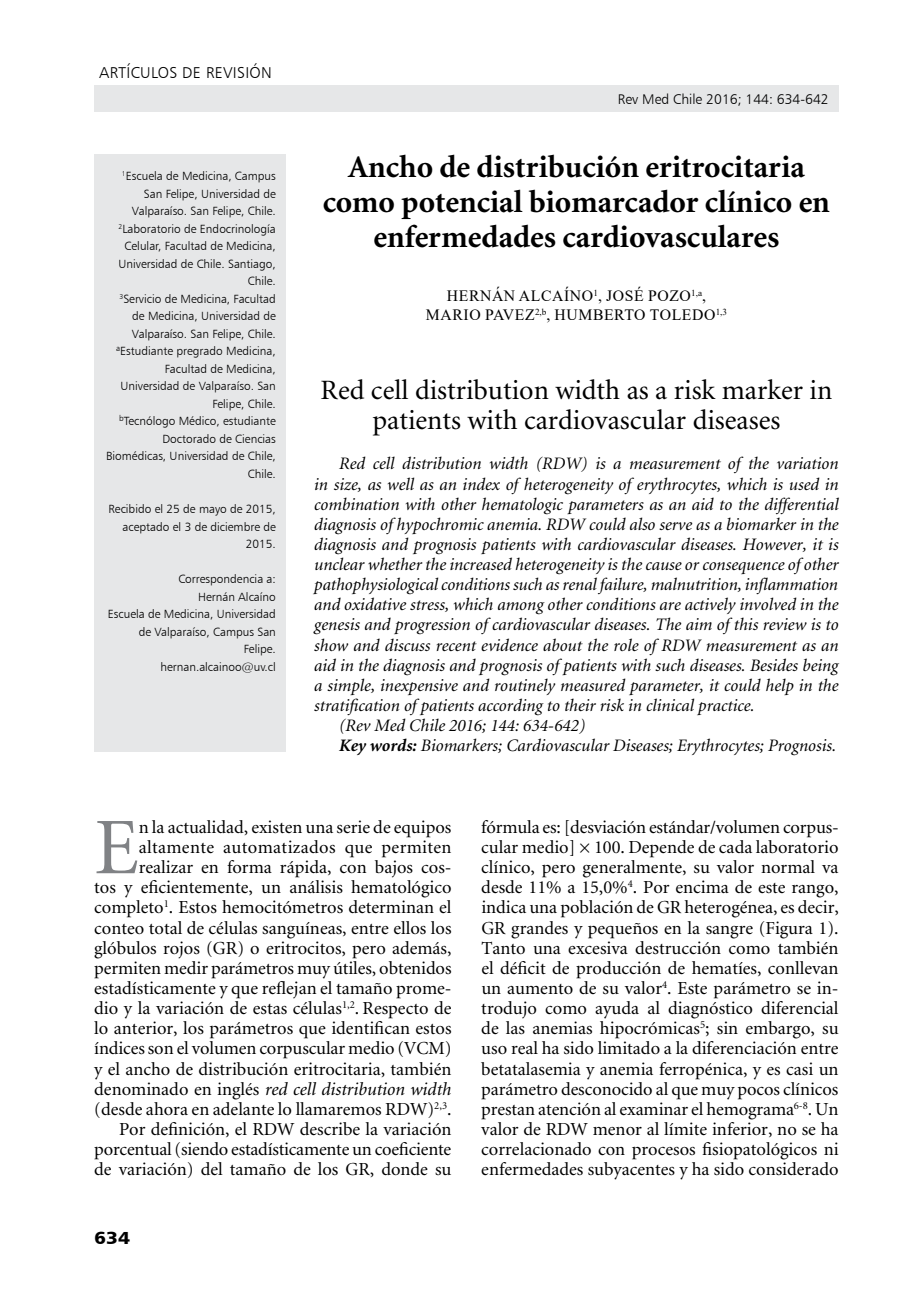
<style>
.page{position:relative;width:918px;height:1315px;background:#fff}
.page>*{position:absolute;margin:0;border:0;box-sizing:border-box;transform-origin:0 0}
.t1{font:80.33px "Minion";color:#808285}
.t2{font:700 31.5px/35px "Minion";color:#000;text-align:center}
.t3{font:28px/29.8px "Minion";color:#000;text-align:center}
.t4{font:18.38px/20.1px "Minion";color:#000;text-align:right}
.t5{font:italic 17.5px "Minion";color:#000}
.t6{font:17.5px "Humanist 777 BT Black B";color:#000;scale:1.1 1}
.t7{font:15.75px/18.9px "Times New Roman";letter-spacing:.035em;color:#000;text-align:center}
.t8{font:15.75px "Humanist 777 BT Light B";letter-spacing:.02em;color:#000}
.t9{font:14px "Humanist 777 BT Light B";color:#000}
.t10{font:11.9px/17.5px "Humanist 777 BT Light B";color:#000;text-align:right}
.s1{font-weight:700}
.s2{font-style:italic}
</style>
<div class="page">
<div style="left:94px;top:85px;width:744px;height:26px;background:#e6e7e8"></div>
<div style="left:94px;top:154px;width:192px;height:597px;background:#e6e7e8"></div>
<p class="t8" style="left:99px;top:63px;width:174px">artículos de revisión</p>
<p class="t10" style="left:106px;top:167px;width:171px"><sup>1</sup>Escuela de Medicina, Campus<br>San Felipe, U niversidad de<br>Valparaíso. San Felipe, Chile.<br><sup>2</sup>Laboratorio de E ndocrinología<br>Celular, Facultad de Medicina,<br>U niversidad de Chile. Santiago,<br>Chile.<br><sup>3</sup>Servicio de Medicina, Facultad de Medicina, U niversidad de<br>Valparaíso. San Felipe, Chile. <sup>a</sup>Estudiante pregrado Medicina,<br>Facultad de Medicina,<br>U niversidad de Valparaíso. San<br>Felipe, Chile.<br><sup>b</sup>Tecnólogo Médico, estudiante<br>Doctorado de Ciencias<br>Biomédicas, U niversidad de Chile,<br>Chile.</p>
<p class="t10" style="left:108px;top:500px;width:169px">Recibido el 25 de mayo de 2015, aceptado el 3 de diciembre de<br>2015.</p>
<p class="t10" style="left:108px;top:570px;width:170px">Correspondencia a:<br>Hernán Alcaíno<br>Escuela de Medicina, U niversidad de Valparaíso, Campus San<br>Felipe.<br>hernan.alcainoo@uv.cl</p>
<p class="t9" style="left:618px;top:90px;width:212px">Rev Med Chile 2016; 144: 634-642</p>
<h2 class="t2" style="left:323px;top:151px;width:509px">Ancho de distribución eritrocitaria como potencial biomarcador clínico en enfermedades cardiovasculares</h2>
<p class="t7" style="left:426px;top:286px;width:303px">HERNÁN ALCAÍNO<sup>1</sup>, JOSÉ POZO<sup>1,A</sup>,<br>MARIO PAVEZ<sup>2,B</sup>, HUMBERTO TOLEDO<sup>1,3</sup></p>
<h3 class="t3" style="left:320px;top:377px;width:513px">Red cell distribution width as a risk marker in patients with cardiovascular diseases</h3>
<p class="t5" style="left:339px;top:455px;width:501px">Red cell distribution width (RDW) is a measurement of the variation</p>
<p class="t5" style="left:314px;top:475px;width:526px">in size, as well as an index of heterogeneity of erythrocytes, which is used in</p>
<p class="t5" style="left:314px;top:495px;width:526px">combination with other hematologic parameters as an aid to the differential</p>
<p class="t5" style="left:314px;top:515px;width:526px">diagnosis of hypochromic anemia. RDW could also serve as a biomarker in the</p>
<p class="t5" style="left:314px;top:536px;width:526px">diagnosis and prognosis patients with cardiovascular diseases. However, it is</p>
<p class="t5" style="left:314px;top:556px;width:526px">unclear whether the increased heterogeneity is the cause or consequence of other</p>
<p class="t5" style="left:314px;top:576px;width:525px">pathophysiological conditions such as renal failure, malnutrition, inflammation</p>
<p class="t5" style="left:314px;top:596px;width:526px">and oxidative stress, which among other conditions are actively involved in the</p>
<p class="t5" style="left:314px;top:616px;width:526px">genesis and progression of cardiovascular diseases. The aim of this review is to</p>
<p class="t5" style="left:314px;top:636px;width:526px">show and discuss recent evidence about the role of RDW measurement as an</p>
<p class="t5" style="left:314px;top:656px;width:526px">aid in the diagnosis and prognosis of patients with such diseases. Besides being</p>
<p class="t5" style="left:314px;top:676px;width:526px">a simple, inexpensive and routinely measured parameter, it could help in the</p>
<p class="t5" style="left:314px;top:697px;width:442px">stratification of patients according to their risk in clinical practice.</p>
<p class="t5" style="left:339px;top:717px;width:248px">(Rev Med Chile 2016; 144: 634-642)</p>
<p class="t5" style="left:339px;top:737px;width:499px"><span class="s1">Key words:</span> Biomarkers; Cardiovascular Diseases; Erythrocytes; Prognosis.</p>
<p class="t4" style="left:94px;top:817px;width:359px">n la actualidad, existen una serie de equipos altamente automatizados que permiten realizar en forma rápida, con bajos cos-<br>tos y eficientemente, un análisis hematológico completo<sup>1</sup>. Estos hemocitómetros determinan el conteo total de células sanguíneas, entre ellos los glóbulos rojos (GR) o eritrocitos, pero además, permiten medir parámetros muy útiles, obtenidos estadísticamente y que reflejan el tamaño prome&shy;dio y la variación de estas células<sup>1,2</sup>. Respecto de lo anterior, los parámetros que identifican estos índices son el volumen corpuscular medio (VCM) y el ancho de distribución eritrocitaria, también denominado en inglés <span class="s2">red cell distribution width </span>(desde ahora en adelante lo llamaremos RDW)<sup>2,3</sup>.<br>Por definición, el RDW describe la variación porcentual (siendo estadísticamente un coeficiente de variación) del tamaño de los GR, donde su</p>
<p class="t4" style="left:481px;top:817px;width:359px;text-align:justify">fórmula es: [desviación estándar/volumen corpus&shy;cular medio] × 100. Depende de cada laboratorio clínico, pero generalmente, su valor normal va desde 11% a 15,0%<sup>4</sup>. Por encima de este rango, indica una población de GR heterogénea, es decir, GR grandes y pequeños en la sangre (Figura 1).<br>Tanto una excesiva destrucción como también el déficit de producción de hematíes, conllevan un aumento de su valor<sup>4</sup>. Este parámetro se in&shy;trodujo como ayuda al diagnóstico diferencial de las anemias hipocrómicas<sup>5</sup>; sin embargo, su uso real ha sido limitado a la diferenciación entre betatalasemia y anemia ferropénica, y es casi un parámetro desconocido al que muy pocos clínicos prestan atención al examinar el hemograma<sup>6-8</sup>. Un valor de RDW menor al límite inferior, no se ha correlacionado con procesos fisiopatológicos ni enfermedades subyacentes y ha sido considerado</p>
<h1 class="t1" style="left:94px;top:808px;width:46px">E</h1>
<p class="t6" style="left:94px;top:1226px;width:34px">634</p>
</div>
